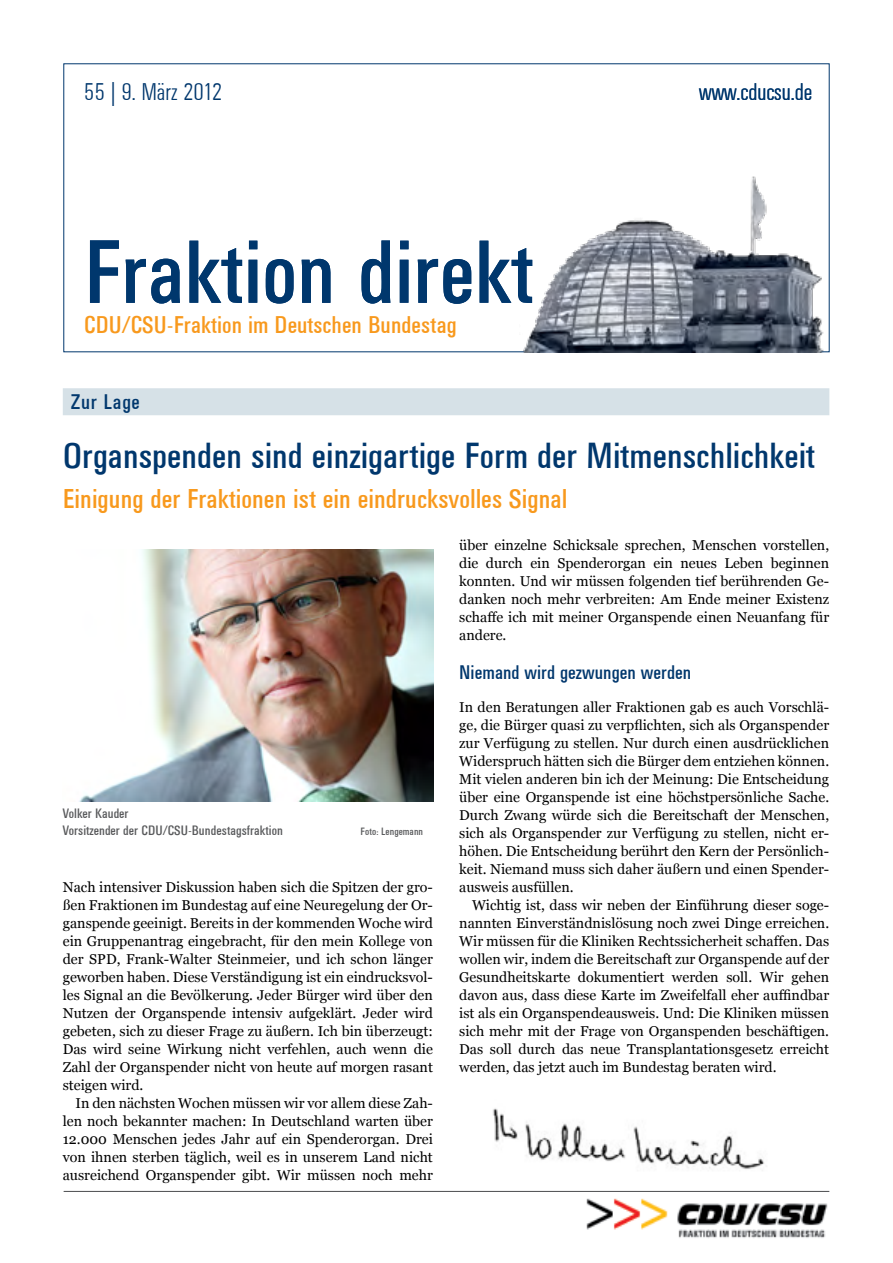
<style>
.page{position:relative;width:893px;height:1263px;background:#fff}
.page>*{position:absolute;margin:0;border:0;box-sizing:border-box;transform-origin:0 0}
.t1{font:88.5px "Univers Condensed BSK";color:#00376d}
.t2{font:36px "Univers Condensed BSK";color:#00376d}
.t3{font:27px "Univers Condensed BSK";color:#f8991d}
.t4{font:24px "Univers Condensed BSK";color:#f8991d}
.t5{font:300 24px "Univers Condensed BSK";color:#00376d}
.t6{font:21px "Univers Condensed BSK";letter-spacing:.03em;color:#00376d}
.t7{font:19.5px "Univers Condensed BSK";color:#00376d}
.t8{font:14.25px/18px "Georgia";color:#000;text-align:justify}
.t9{font:13.5px/16.5px "Univers Condensed BSK";color:#58595b}
.t10{font:10.5px "Univers Condensed BSK";color:#58595b}
</style>
<div class="page">
<img style="left:523px;top:154px;width:307px;height:198px">
<img style="left:586px;top:1198px;width:242px;height:40px">
<hr style="left:64px;top:1191px;width:765px;height:1px;background:#58595b">
<div style="left:63px;top:388px;width:766px;height:27px;background:#d6e1e7"></div>
<img style="left:493px;top:1108px;width:272px;height:61px">
<img style="left:79px;top:550px;width:355px;height:252px">
<h3 class="t5" style="left:84px;top:78px;width:140px">55 | 9. März 2012</h3>
<h3 class="t5" style="left:699px;top:78px;width:114px">www.cducsu.de</h3>
<h1 class="t1" style="left:84px;top:224px;width:451px">Fraktion direkt</h1>
<h3 class="t4" style="left:84px;top:311px;width:374px">CDU/CSU-Fraktion im Deutschen Bundestag</h3>
<h3 class="t6" style="left:71px;top:390px;width:70px">Zur Lage</h3>
<h2 class="t2" style="left:63px;top:436px;width:754px">Organspenden sind einzigartige Form der Mitmenschlichkeit</h2>
<h3 class="t3" style="left:63px;top:484px;width:506px">Einigung der Fraktionen ist ein eindrucksvolles Signal</h3>
<p class="t9" style="left:63px;top:805px;width:222px">Volker Kauder<br>Vorsitzender der CDU/CSU-Bundestagsfraktion</p>
<p class="t10" style="left:361px;top:825px;width:64px">Foto: Lengemann</p>
<p class="t8" style="left:63px;top:878px;width:372px">Nach intensiver Diskussion haben sich die Spitzen der gro&shy;ßen Fraktionen im Bundestag auf eine Neuregelung der Or&shy;ganspende geeinigt. Bereits in der kommenden Woche wird ein Gruppenantrag eingebracht, für den mein Kollege von der SPD, Frank-Walter Steinmeier, und ich schon länger geworben haben. Diese Verständigung ist ein eindrucksvol&shy;les Signal an die Bevölkerung. Jeder Bürger wird über den Nutzen der Organspende intensiv aufgeklärt. Jeder wird gebeten, sich zu dieser Frage zu äußern. Ich bin überzeugt:<br>Das wird seine Wirkung nicht verfehlen, auch wenn die Zahl der Organspender nicht von heute auf morgen rasant steigen wird.</p>
<p class="t8" style="left:63px;top:1094px;width:372px;text-indent:13px">In den nächsten Wochen müssen wir vor allem diese Zah&shy;len noch bekannter machen: In Deutschland warten über 12.000 Menschen jedes Jahr auf ein Spenderorgan. Drei von ihnen sterben täglich, weil es in unserem Land nicht ausreichend Organspender gibt. Wir müssen noch mehr</p>
<p class="t8" style="left:459px;top:536px;width:371px">über einzelne Schicksale sprechen, Menschen vorstellen, die durch ein Spenderorgan ein neues Leben beginnen konnten. Und wir müssen folgenden tief berührenden Ge&shy;danken noch mehr verbreiten: Am Ende meiner Existenz schaffe ich mit meiner Organspende einen Neuanfang für andere.</p>
<h3 class="t7" style="left:459px;top:662px;width:234px">Niemand wird gezwungen werden</h3>
<p class="t8" style="left:459px;top:698px;width:371px">In den Beratungen aller Fraktionen gab es auch Vorschlä&shy;ge, die Bürger quasi zu verpflichten, sich als Organspender zur Verfügung zu stellen. Nur durch einen ausdrücklichen Widerspruch hätten sich die Bürger dem entziehen können.<br>Mit vielen anderen bin ich der Meinung: Die Entscheidung über eine Organspende ist eine höchstpersönliche Sache.<br>Durch Zwang würde sich die Bereitschaft der Menschen, sich als Organspender zur Verfügung zu stellen, nicht er&shy;höhen. Die Entscheidung berührt den Kern der Persönlich&shy;keit. Niemand muss sich daher äußern und einen Spender&shy;ausweis ausfüllen.</p>
<p class="t8" style="left:459px;top:896px;width:371px;text-indent:13px">Wichtig ist, dass wir neben der Einführung dieser soge&shy;nannten Einverständnislösung noch zwei Dinge erreichen.<br>Wir müssen für die Kliniken Rechtssicherheit schaffen. Das wollen wir, indem die Bereitschaft zur Organspende auf der Gesundheitskarte dokumentiert werden soll. Wir gehen davon aus, dass diese Karte im Zweifelfall eher auffindbar ist als ein Organspendeausweis. Und: Die Kliniken müssen sich mehr mit der Frage von Organspenden beschäftigen.<br>Das soll durch das neue Transplantationsgesetz erreicht werden, das jetzt auch im Bundestag beraten wird.</p>
</div>
